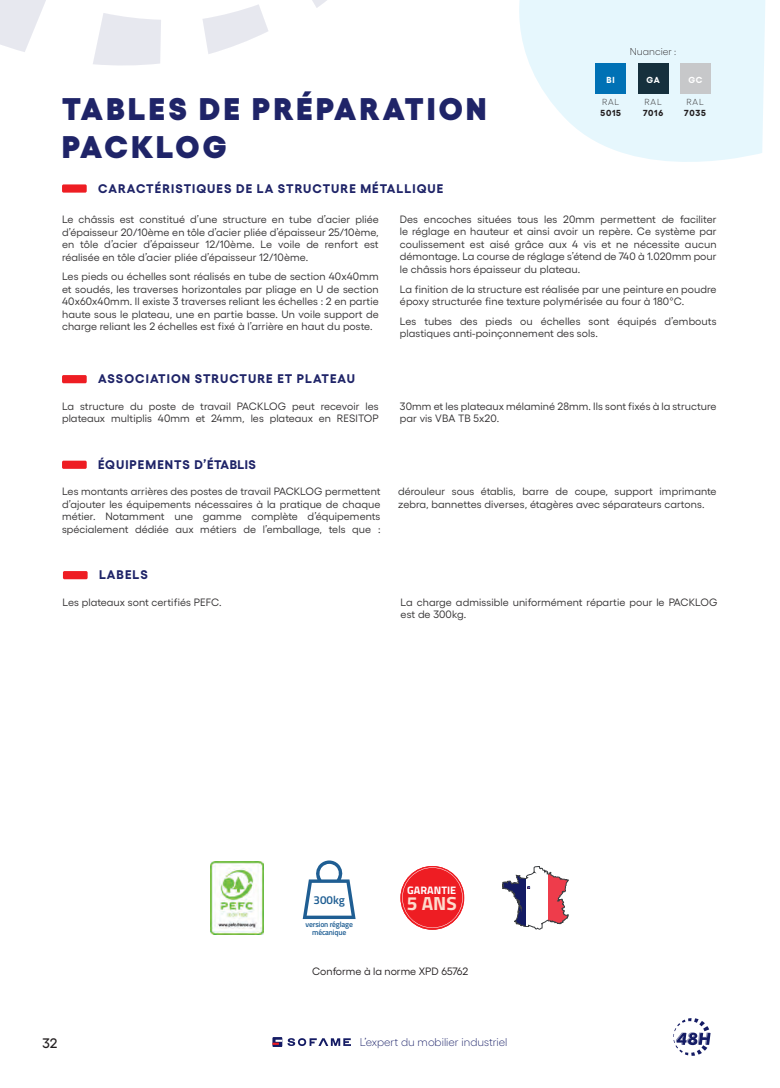
<style>
.page{position:relative;width:780px;height:1088px;background:#fff}
.page>*{position:absolute;margin:0;border:0;box-sizing:border-box;transform-origin:0 0}
.t1{font:900 31.25px/37.5px "Gellix";letter-spacing:.11em;color:#1f2468}
.t2{font:700 19px "Titillium";color:#fddcce}
.t3{font:500 13.75px "Gellix";color:#231f20}
.t4{font:700 12.5px "Gellix";letter-spacing:.085em;color:#1f2468}
.t5{font:700 12.5px "Gellix";letter-spacing:.065em;color:#1f2468}
.t6{font:600 11.62px "Titillium";color:#1f5e93}
.t7{font:300 11.25px "Gellix";color:#141b64}
.t8{font:700 10.88px "Titillium";color:#fff}
.t9{font:10.62px/12.5px "Gellix";letter-spacing:.01em;color:#312f30}
.t10{font:10.62px "Gellix";color:#231f20}
.t11{font:300 10px "Gellix";color:#231f20}
.t12{font:700 8.75px "Gellix";letter-spacing:.09em;color:#231f20}
.t13{font:300 8.75px "Gellix";letter-spacing:.095em;color:#231f20}
.t14{font:700 8.75px "Gellix";color:#fff}
.t15{font:600 7.62px/7.6px "Titillium";letter-spacing:-.025em;color:#1f5e93;text-align:center}
</style>
<div class="page">
<svg style="left:272px;top:1038px;width:79px;height:8px"></svg>
<svg style="left:673px;top:1018px;width:37px;height:38px"></svg>
<svg style="left:0;top:0;width:46px;height:52px"></svg>
<svg style="left:93px;top:13px;width:68px;height:53px"></svg>
<svg style="left:202px;top:4px;width:66px;height:50px"></svg>
<svg style="left:312px;top:0;width:15px;height:8px"></svg>
<div style="left:62px;top:184px;width:25px;height:9px;background:#ee1d23;border-radius:2px"></div>
<div style="left:62px;top:375px;width:25px;height:8px;background:#ee1d23;border-radius:2px"></div>
<div style="left:62px;top:461px;width:25px;height:8px;background:#ee1d23;border-radius:2px"></div>
<svg style="left:303px;top:860px;width:52px;height:59px"></svg>
<svg style="left:400px;top:866px;width:64px;height:64px"></svg>
<svg style="left:402px;top:867px;width:61px;height:61px"></svg>
<div style="left:408px;top:896px;width:48px;height:14px;background:#ee1d23"></div>
<svg style="left:502px;top:866px;width:66px;height:63px"></svg>
<img style="left:210px;top:861px;width:53px;height:73px">
<div style="left:63px;top:571px;width:25px;height:8px;background:#ee1d23;border-radius:2px"></div>
<svg style="left:519px;top:0;width:246px;height:162px;fill:#e6f7fd"></svg>
<div style="left:638px;top:64px;width:30px;height:30px;background:#16303d"></div>
<div style="left:595px;top:64px;width:30px;height:30px;background:#0071b5"></div>
<div style="left:680px;top:64px;width:30px;height:30px;background:#c7c8ca"></div>
<p class="t11" style="left:629px;top:44px;width:48px">Nuancier :</p>
<h1 class="t1" style="left:62px;top:87px;width:426px">TABLES DE PRÉPARATION<br>PACKLOG</h1>
<p class="t14" style="left:606px;top:72px;width:10px">BI</p>
<p class="t14" style="left:646px;top:72px;width:15px">GA</p>
<p class="t14" style="left:688px;top:72px;width:16px">GC</p>
<p class="t13" style="left:602px;top:96px;width:19px">RAL</p>
<p class="t12" style="left:600px;top:106px;width:22px">5015</p>
<p class="t13" style="left:644px;top:96px;width:19px">RAL</p>
<p class="t12" style="left:643px;top:106px;width:22px">7016</p>
<p class="t13" style="left:686px;top:96px;width:19px">RAL</p>
<p class="t12" style="left:684px;top:106px;width:23px">7035</p>
<p class="t4" style="left:98px;top:179px;width:347px">CARACTÉRISTIQUES DE LA STRUCTURE MÉTALLIQUE</p>
<p class="t9" style="left:62px;top:212px;width:318px;text-align:justify">Le châssis est constitué d’une structure en tube d’acier pliée d’épaisseur 20/10ème en tôle d’acier pliée d’épaisseur 25/10ème, en tôle d’acier d’épaisseur 12/10ème. Le voile de renfort est réalisée en tôle d’acier pliée d’épaisseur 12/10ème.</p>
<p class="t9" style="left:62px;top:269px;width:318px;text-align:justify">Les pieds ou échelles sont réalisés en tube de section 40x40mm et soudés, les traverses horizontales par pliage en U de section 40x60x40mm. Il existe 3 traverses reliant les échelles : 2 en partie haute sous le plateau, une en partie basse. Un voile support de charge reliant les 2 échelles est fixé à l’arrière en haut du poste.</p>
<p class="t9" style="left:400px;top:212px;width:318px;text-align:justify">Des encoches situées tous les 20mm permettent de faciliter le réglage en hauteur et ainsi avoir un repère. Ce système par coulissement est aisé grâce aux 4 vis et ne nécessite aucun démontage. La course de réglage s’étend de 740 à 1.020mm pour le châssis hors épaisseur du plateau.</p>
<p class="t9" style="left:400px;top:281px;width:318px">La finition de la structure est réalisée par une peinture en poudre époxy structurée fine texture polymérisée au four à 180°C.</p>
<p class="t9" style="left:400px;top:314px;width:318px">Les tubes des pieds ou échelles sont équipés d’embouts plastiques anti-poinçonnement des sols.</p>
<p class="t4" style="left:98px;top:369px;width:258px">ASSOCIATION STRUCTURE ET PLATEAU</p>
<p class="t9" style="left:62px;top:398px;width:318px">La structure du poste de travail PACKLOG peut recevoir les plateaux multiplis 40mm et 24mm, les plateaux en RESITOP</p>
<p class="t9" style="left:400px;top:398px;width:318px">30mm et les plateaux mélaminé 28mm. Ils sont fixés à la structure par vis VBA TB 5x20.</p>
<p class="t5" style="left:98px;top:454px;width:159px">ÉQUIPEMENTS D’ÉTABLIS</p>
<p class="t9" style="left:62px;top:484px;width:320px;text-align:justify">Les montants arrières des postes de travail PACKLOG permettent d’ajouter les équipements nécessaires à la pratique de chaque métier. Notamment une gamme complète d’équipements spécialement dédiée aux métiers de l’emballage, tels que :</p>
<p class="t9" style="left:398px;top:484px;width:320px">dérouleur sous établis, barre de coupe, support imprimante zebra, bannettes diverses, étagères avec séparateurs cartons.</p>
<p class="t4" style="left:99px;top:565px;width:50px">LABELS</p>
<p class="t9" style="left:63px;top:595px;width:161px">Les plateaux sont certifiés PEFC.</p>
<p class="t9" style="left:400px;top:595px;width:318px">La charge admissible uniformément répartie pour le PACKLOG est de 300kg.</p>
<p class="t6" style="left:313px;top:891px;width:33px">300kg</p>
<p class="t15" style="left:305px;top:920px;width:49px">version réglage mécanique</p>
<p class="t8" style="left:407px;top:882px;width:50px">GARANTIE</p>
<h2 class="t2" style="left:407px;top:888px;width:51px">5 ANS</h2>
<p class="t10" style="left:312px;top:963px;width:158px">Conforme à la norme XPD 65762</p>
<p class="t3" style="left:43px;top:1033px;width:16px">32</p>
<p class="t7" style="left:359px;top:1034px;width:149px">L’expert du mobilier industriel</p>
</div>
